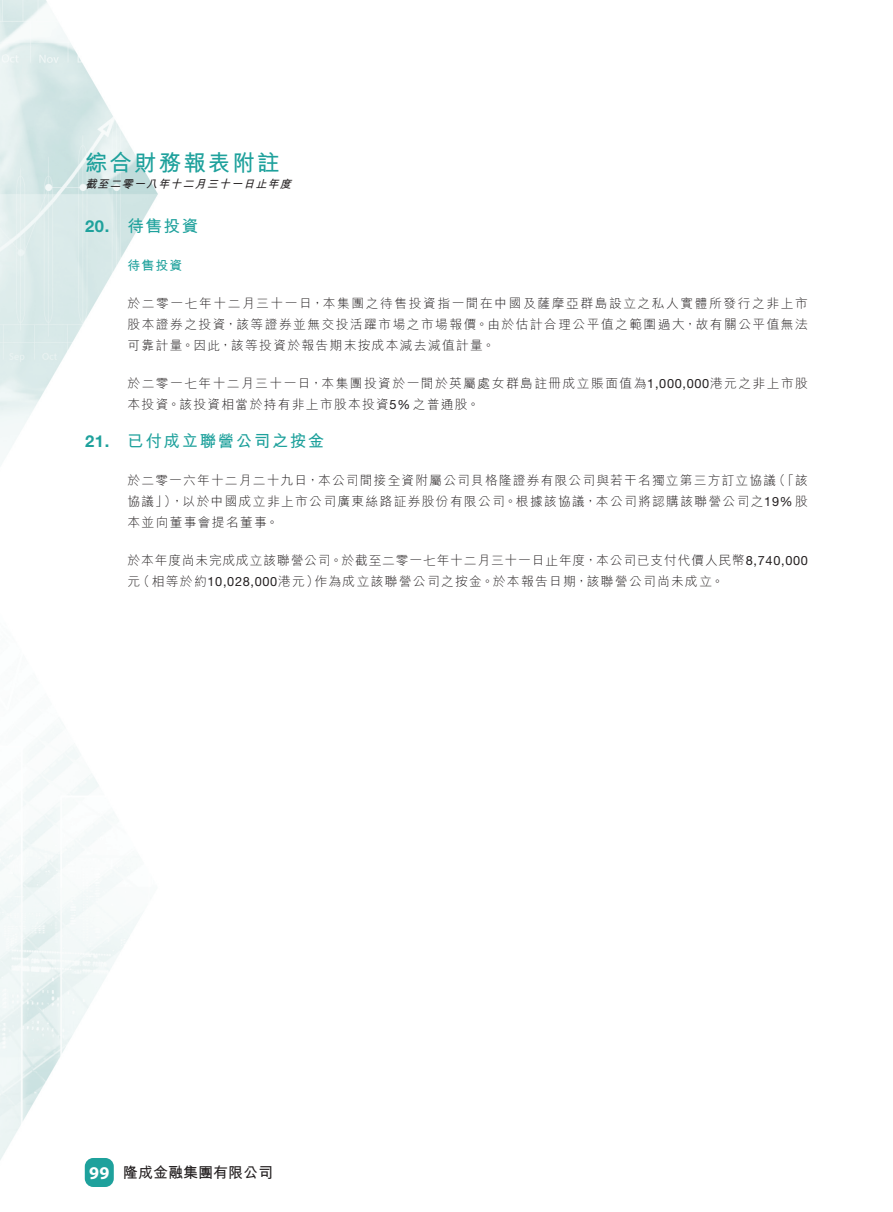
<style>
.page{position:relative;width:893px;height:1212px;background:#fff}
.page>*{position:absolute;margin:0;border:0;box-sizing:border-box;transform-origin:0 0}
.t1{font:700 22.5px "M Hei HK";letter-spacing:.09em;color:#1ea19c}
.t2{font:700 18px "Myriad Pro";color:#fff}
.t3{font:700 16.5px "M Hei HK";letter-spacing:.095em;color:#1ea19c}
.t4{font:700 16.5px "Helvetica Neue LT Std";color:#1ea19c}
.t5{font:700 15px "M Hei HK";color:#231f20}
.t6{font:300 12.75px/21px "M Hei HK";letter-spacing:.105em;color:#231f20}
.t7{font:300 12.75px/21px "M Hei HK";letter-spacing:.065em;color:#231f20}
.t8{font:12.75px "Helvetica Neue LT Std";letter-spacing:.055em;color:#231f20}
.t9{font:700 12.75px "M Hei HK";color:#1ea19c}
.t10{font:italic 700 11.25px "M Hei HK";color:#231f20}
.s1{font-family:"Helvetica Neue LT Std";font-weight:400}
.s2{font-family:"M Hei HK";font-weight:300}
</style>
<div class="page">
<img style="left:0;top:0;width:158px;height:1187px">
<div style="left:85px;top:1158px;width:29px;height:29px;background:#1ea19c;border-radius:9px"></div>
<h1 class="t1" style="left:85px;top:146px;width:196px">綜合財務報表附註</h1>
<p class="t10" style="left:85px;top:176px;width:211px">截至二零一八年十二月三十一日止年度</p>
<p class="t4" style="left:85px;top:215px;width:26px">20.</p>
<p class="t4" style="left:85px;top:431px;width:26px">21.</p>
<p class="t3" style="left:128px;top:214px;width:72px">待售投資</p>
<p class="t9" style="left:128px;top:256px;width:56px">待售投資</p>
<p class="t6" style="left:128px;top:292px;width:682px;text-align:justify">於二零一七年十二月三十一日，本集團之待售投資指一間在中國及薩摩亞群島設立之私人實體所發行之非上市股本證券之投資，該等證券並無交投活躍市場之市場報價。由於估計合理公平值之範圍過大，故有關公平值無法可靠計量。因此，該等投資於報告期末按成本減去減值計量。</p>
<p class="t6" style="left:128px;top:372px;width:682px">於二零一七年十二月三十一日，本集團投資於一間於英屬處女群島註冊成立賬面值為<span class="s1">1,000,000</span>港元之非上市股本投資。該投資相當於持有非上市股本投資<span class="s1">5%</span>之普通股。</p>
<p class="t3" style="left:128px;top:429px;width:198px">已付成立聯營公司之按金</p>
<p class="t6" style="left:773px;top:469px;width:36px">（「該</p>
<p class="t6" style="left:171px;top:469px;width:639px;text-indent:-43px">於二零一六年十二月二十九日，本公司間接全資附屬公司貝格隆證券有限公司與若干名獨立第三方訂立協議<br>，以於中國成立非上市公司廣東絲路証券股份有限公司。根據該協議，本公司將認購該聯營公司之<span class="s1">19%</span>股</p>
<p class="t6" style="left:128px;top:490px;width:153px">協議」）<br>本並向董事會提名董事。</p>
<p class="t7" style="left:314px;top:549px;width:495px;text-indent:-187px">於本年度尚未完成成立該聯營公司。於截至二零一七年十二月三十一日止年度，本公司已支付代價人民幣<span class="s1">8,740,000</span>作為成立該聯營公司之按金。於本報告日期，該聯營公司尚未成立。</p>
<p class="t8" style="left:137px;top:573px;width:183px"><span class="s2">（相等於約</span>10,028,000<span class="s2">港元）</span></p>
<p class="t6" style="left:128px;top:570px;width:14px">元</p>
<h2 class="t2" style="left:89px;top:1161px;width:22px">99</h2>
<p class="t5" style="left:123px;top:1161px;width:151px">隆成金融集團有限公司</p>
</div>
